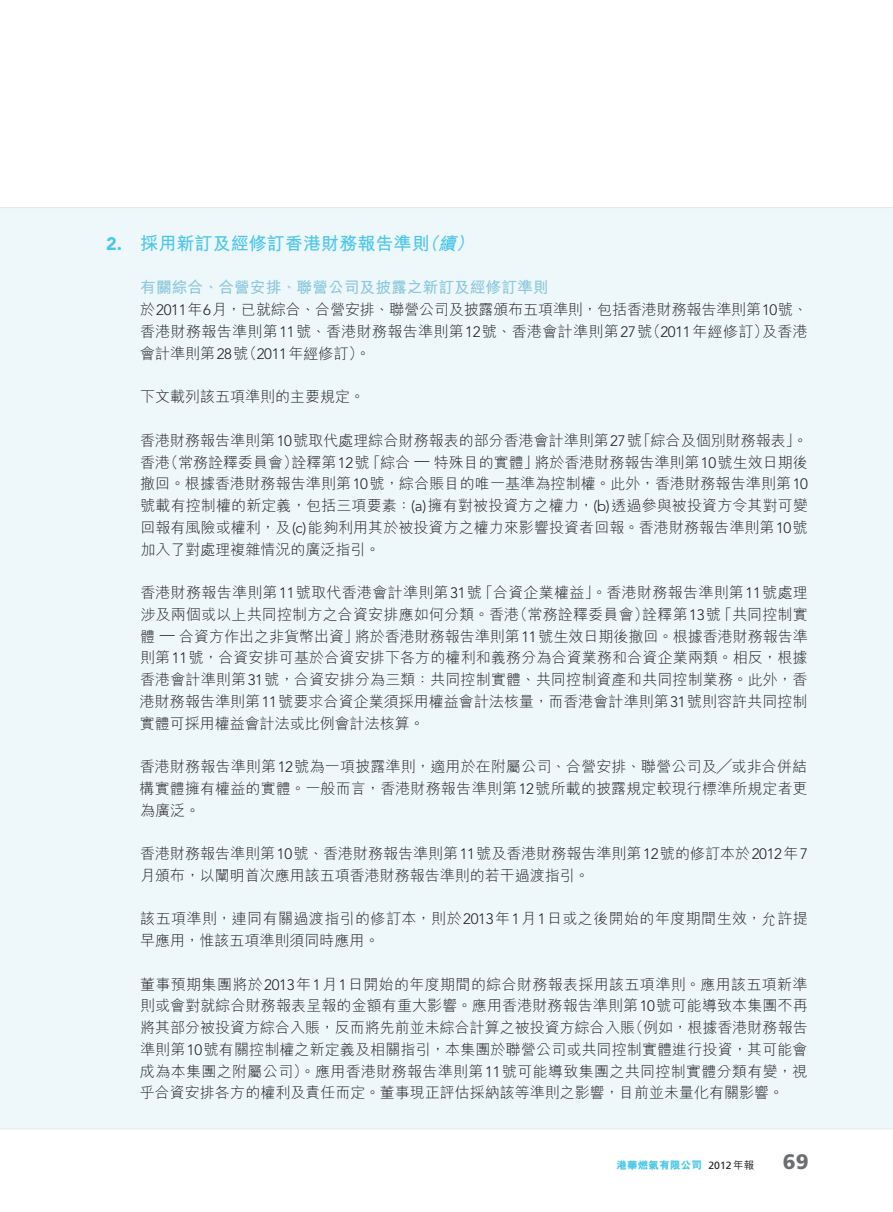
<style>
.page{position:relative;width:893px;height:1212px;background:#fff}
.page>*{position:absolute;margin:0;border:0;box-sizing:border-box;transform-origin:0 0}
.t1{font:900 21px "Frutiger LT Std";color:#6c6d70}
.t2{font:700 18px "M Hei HK";letter-spacing:.005em;color:#4dc7e9}
.t3{font:700 15.75px "M Hei HK";color:#8ec8dc}
.t4{font:300 15px/21.8px "M Hei HK";color:#231f20;text-align:justify}
.t5{font:300 15px/21.8px "M Hei HK";letter-spacing:.03em;color:#231f20}
.t6{font:800 10.5px "M Hei HK";letter-spacing:.02em;color:#4dc7e9}
.s1{font-family:"Avenir LT Std";font-weight:900}
.s2{font-style:italic}
.s3{font-family:"Avenir LT Std"}
.s4{font-family:"Frutiger LT Std";font-weight:400;color:#231f20}
.s5{font-weight:500;color:#231f20}
</style>
<div class="page">
<div style="left:0;top:207px;width:893px;height:922px;background:#eef8fb"></div>
<p class="t2" style="left:106px;top:230px;width:374px"><span class="s1">2.</span> 採用新訂及經修訂香港財務報告準則<span class="s2">（續）</span></p>
<p class="t3" style="left:140px;top:276px;width:410px">有關綜合、合營安排、聯營公司及披露之新訂及經修訂準則</p>
<p class="t4" style="left:140px;top:299px;width:669px">於<span class="s3">2011</span>年<span class="s3">6</span>月，已就綜合、合營安排、聯營公司及披露頒布五項準則，包括香港財務報告準則第<span class="s3">10</span>號、香港財務報告準則第<span class="s3">11</span>號、香港財務報告準則第<span class="s3">12</span>號、香港會計準則第<span class="s3">27</span>號（<span class="s3">2011</span>年經修訂）及香港會計準則第<span class="s3">28</span>號（<span class="s3">2011</span>年經修訂）。</p>
<p class="t4" style="left:140px;top:386px;width:226px">下文載列該五項準則的主要規定。</p>
<p class="t4" style="left:140px;top:429px;width:669px">香港財務報告準則第<span class="s3">10</span>號取代處理綜合財務報表的部分香港會計準則第<span class="s3">27</span>號「綜合及個別財務報表」。香港（常務詮釋委員會）詮釋第<span class="s3">12</span>號「綜合 <span class="s3">—</span> 特殊目的實體」將於香港財務報告準則第<span class="s3">10</span>號生效日期後撤回。根據香港財務報告準則第<span class="s3">10</span>號，綜合賬目的唯一基準為控制權。此外，香港財務報告準則第<span class="s3">10</span>號載有控制權的新定義，包括三項要素：<span class="s3">(a)</span>擁有對被投資方之權力，<span class="s3">(b)</span>透過參與被投資方令其對可變回報有風險或權利，及<span class="s3">(c)</span>能夠利用其於被投資方之權力來影響投資者回報。香港財務報告準則第<span class="s3">10</span>號加入了對處理複雜情況的廣泛指引。</p>
<p class="t4" style="left:140px;top:581px;width:670px">香港財務報告準則第<span class="s3">11</span>號取代香港會計準則第<span class="s3">31</span>號「合資企業權益」。香港財務報告準則第<span class="s3">11</span>號處理涉及兩個或以上共同控制方之合資安排應如何分類。香港（常務詮釋委員會）詮釋第<span class="s3">13</span>號「共同控制實體 <span class="s3">—</span> 合資方作出之非貨幣出資」將於香港財務報告準則第<span class="s3">11</span>號生效日期後撤回。根據香港財務報告準則第<span class="s3">11</span>號，合資安排可基於合資安排下各方的權利和義務分為合資業務和合資企業兩類。相反，根據香港會計準則第<span class="s3">31</span>號，合資安排分為三類：共同控制實體、共同控制資產和共同控制業務。此外，香港財務報告準則第<span class="s3">11</span>號要求合資企業須採用權益會計法核量，而香港會計準則第<span class="s3">31</span>號則容許共同控制實體可採用權益會計法或比例會計法核算。</p>
<p class="t4" style="left:140px;top:755px;width:670px">香港財務報告準則第<span class="s3">12</span>號為一項披露準則，適用於在附屬公司、合營安排、聯營公司及╱或非合併結構實體擁有權益的實體。一般而言，香港財務報告準則第<span class="s3">12</span>號所載的披露規定較現行標準所規定者更為廣泛。</p>
<p class="t4" style="left:140px;top:842px;width:669px">香港財務報告準則第<span class="s3">10</span>號、香港財務報告準則第<span class="s3">11</span>號及香港財務報告準則第<span class="s3">12</span>號的修訂本於<span class="s3">2012</span>年<span class="s3">7</span>月頒布，以闡明首次應用該五項香港財務報告準則的若干過渡指引。</p>
<p class="t5" style="left:140px;top:908px;width:669px">該五項準則，連同有關過渡指引的修訂本，則於<span class="s3">2013</span>年<span class="s3">1</span>月<span class="s3">1</span>日或之後開始的年度期間生效，允許提早應用，惟該五項準則須同時應用。</p>
<p class="t4" style="left:140px;top:973px;width:669px">董事預期集團將於<span class="s3">2013</span>年<span class="s3">1</span>月<span class="s3">1</span>日開始的年度期間的綜合財務報表採用該五項準則。應用該五項新準則或會對就綜合財務報表呈報的金額有重大影響。應用香港財務報告準則第<span class="s3">10</span>號可能導致本集團不再將其部分被投資方綜合入賬，反而將先前並未綜合計算之被投資方綜合入賬（例如，根據香港財務報告準則第<span class="s3">10</span>號有關控制權之新定義及相關指引，本集團於聯營公司或共同控制實體進行投資，其可能會成為本集團之附屬公司）。應用香港財務報告準則第<span class="s3">11</span>號可能導致集團之共同控制實體分類有變，視乎合資安排各方的權利及責任而定。董事現正評估採納該等準則之影響，目前並未量化有關影響。</p>
<p class="t6" style="left:616px;top:1160px;width:139px">港華燃氣有限公司 <span class="s4">2012</span><span class="s5">年報</span></p>
<h1 class="t1" style="left:783px;top:1149px;width:27px">69</h1>
</div>
